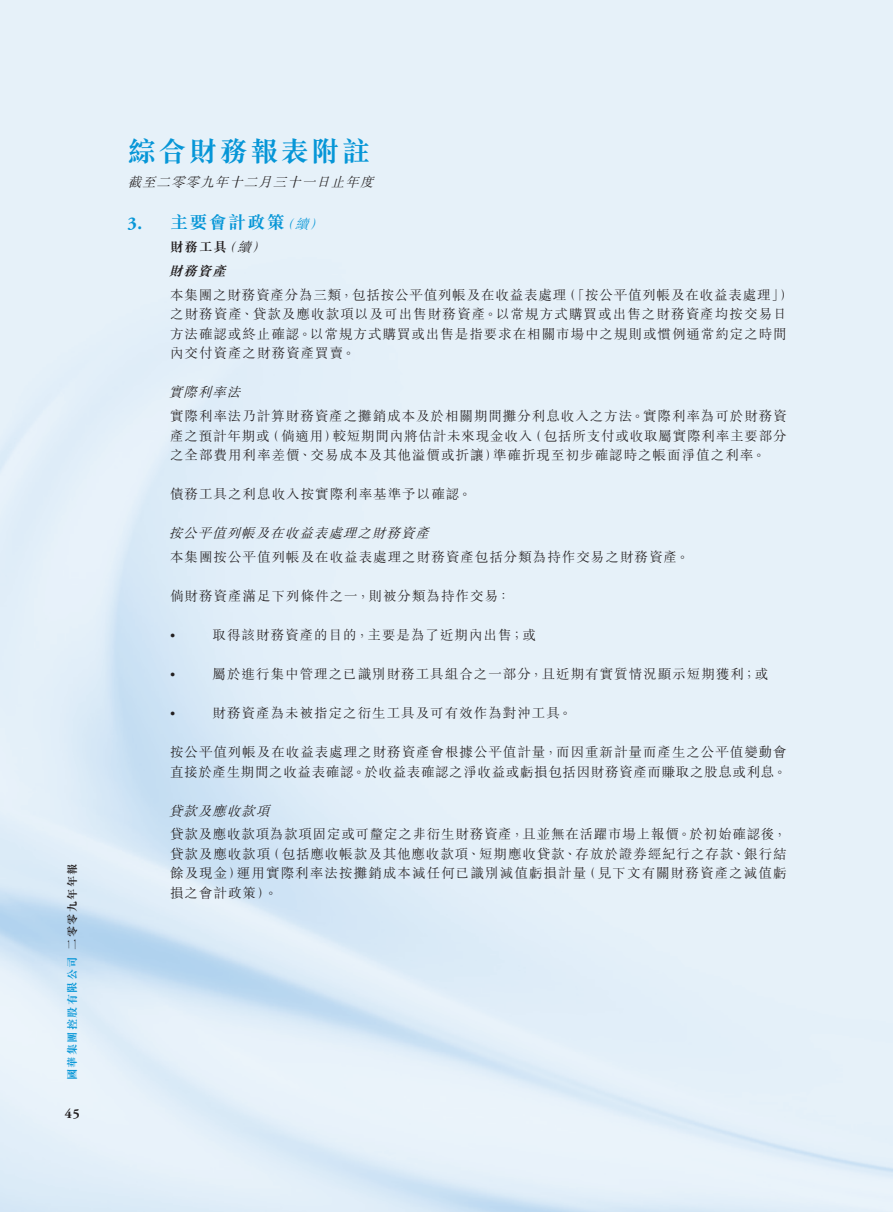
<style>
.page{position:relative;width:893px;height:1212px;background:#fff}
.page>*{position:absolute;margin:0;border:0;box-sizing:border-box;transform-origin:0 0}
.t1{font:700 28.5px "M Sung HK";letter-spacing:.075em;color:#0696d7}
.Heading_1{font:700 18px "M Sung HK";letter-spacing:.075em;color:#0696d7}
.Heading_1-2{font:700 18px "Adobe Garamond Pro";color:#0696d7}
.Body_Text{font:300 13.5px/19.5px "M Sung HK";letter-spacing:.07em;color:#231f20}
.Heading_4{font:italic 300 13.5px "M Sung HK";color:#231f20}
.Heading_2{font:700 13.5px "M Sung HK";color:#231f20}
.Heading_3{font:italic 700 13.5px "M Sung HK";color:#231f20}
.Heading_1-3{font:italic 300 13.5px "M Sung HK";color:#0696d7}
.Heading_2-2{font:italic 300 13.5px "M Sung HK";color:#231f20}
.Body_Text-2{font:13.5px "Adobe Garamond Pro";color:#231f20}
.t2{font:700 13.5px "Adobe Garamond Pro";color:#231f20}
.t3{font:700 11.25px "M Sung HK";letter-spacing:.11em;color:#0696d7}
.s1{color:#231f20}
</style>
<div class="page">
<p class="t3" style="left:67px;top:1080px;width:218px;rotate:-90deg">國華集團控股有限公司 <span class="s1">二零零九年年報</span></p>
<p class="t2" style="left:65px;top:1105px;width:16px">45</p>
<h1 class="t1" style="left:128px;top:138px;width:244px">綜合財務報表附註</h1>
<p class="Heading_4" style="left:128px;top:173px;width:252px">截至二零零九年十二月三十一日止年度</p>
<p class="Heading_1-2" style="left:128px;top:212px;width:16px">3.</p>
<p class="Heading_1" style="left:170px;top:213px;width:116px">主要會計政策</p>
<p class="Heading_1-3" style="left:295px;top:214px;width:20px">續</p>
<p class="Heading_1-3" style="left:280px;top:214px;width:20px">（</p>
<p class="Heading_1-3" style="left:309px;top:214px;width:20px">(</p>
<p class="Heading_2-2" style="left:237px;top:238px;width:20px">續</p>
<p class="Heading_2" style="left:170px;top:241px;width:58px">財務工具</p>
<p class="Heading_3" style="left:169px;top:264px;width:62px">財務資產</p>
<p class="Heading_2-2" style="left:222px;top:238px;width:20px">（</p>
<p class="Heading_2-2" style="left:252px;top:238px;width:20px">(</p>
<p class="Body_Text" style="left:170px;top:284px;width:618px">本集團之財務資產分為三類，包括按公平值列帳及在收益表處理<br>之財務資產、貸款及應收款項以及可出售財務資產。以常規方式購買或出售之財務資產均按交易日方法確認或終止確認。以常規方式購買或出售是指要求在相關市場中之規則或慣例通常約定之時間內交付資產之財務資產買賣。</p>
<p class="Heading_4" style="left:169px;top:383px;width:78px">實際利率法</p>
<p class="Body_Text" style="left:170px;top:406px;width:618px;text-align:right">實際利率法乃計算財務資產之攤銷成本及於相關期間攤分利息收入之方法。實際利率為可於財務資（包括所支付或收取屬實際利率主要部分</p>
<p class="Body_Text" style="left:563px;top:284px;width:223px">（「按公平值列帳及在收益表處理「</p>
<p class="Body_Text" style="left:780px;top:284px;width:15px">(</p>
<p class="Body_Text" style="left:333px;top:425px;width:201px">較短期間內將估計未來現金收入</p>
<p class="Body_Text" style="left:170px;top:425px;width:101px">產之預計年期或</p>
<p class="Body_Text" style="left:266px;top:425px;width:73px">（倘適用）</p>
<p class="Body_Text" style="left:493px;top:445px;width:274px">準確折現至初步確認時之帳面淨值之利率。</p>
<p class="Body_Text" style="left:170px;top:445px;width:330px">之全部費用利率差價、交易成本及其他溢價或折讓）</p>
<p class="Body_Text" style="left:170px;top:484px;width:303px">債務工具之利息收入按實際利率基準予以確認。</p>
<p class="Heading_4" style="left:169px;top:524px;width:266px">按公平值列帳及在收益表處理之財務資產</p>
<p class="Body_Text" style="left:170px;top:546px;width:521px">本集團按公平值列帳及在收益表處理之財務資產包括分類為持作交易之財務資產。</p>
<p class="Body_Text" style="left:170px;top:585px;width:342px">倘財務資產滿足下列條件之一，則被分類為持作交易：</p>
<p class="Body_Text" style="left:213px;top:624px;width:325px">取得該財務資產的目的，主要是為了近期內出售；或</p>
<p class="Body_Text-2" style="left:170px;top:628px;width:7px">•</p>
<p class="Body_Text-2" style="left:170px;top:667px;width:7px">•</p>
<p class="Body_Text" style="left:213px;top:663px;width:557px">屬於進行集中管理之已識別財務工具組合之一部分，且近期有實質情況顯示短期獲利；或</p>
<p class="Body_Text" style="left:213px;top:702px;width:361px">財務資產為未被指定之衍生工具及可有效作為對沖工具。</p>
<p class="Body_Text-2" style="left:170px;top:706px;width:7px">•</p>
<p class="Body_Text" style="left:170px;top:741px;width:618px">按公平值列帳及在收益表處理之財務資產會根據公平值計量，而因重新計量而產生之公平值變動會直接於產生期間之收益表確認。於收益表確認之淨收益或虧損包括因財務資產而賺取之股息或利息。</p>
<p class="Heading_4" style="left:169px;top:801px;width:107px">貸款及應收款項</p>
<p class="Body_Text" style="left:170px;top:824px;width:618px;text-align:right">貸款及應收款項為款項固定或可釐定之非衍生財務資產，且並無在活躍市場上報價。於初始確認後，（包括應收帳款及其他應收款項、短期應收貸款、存放於證券經紀行之存款、銀行結</p>
<p class="Body_Text" style="left:170px;top:843px;width:102px">貸款及應收款項</p>
<p class="Body_Text" style="left:237px;top:863px;width:351px">運用實際利率法按攤銷成本減任何已識別減值虧損計量</p>
<p class="Body_Text" style="left:583px;top:863px;width:205px">（見下文有關財務資產之減值虧</p>
<p class="Body_Text" style="left:170px;top:863px;width:109px">餘及現金）<br>損之會計政策。(</p>
</div>
